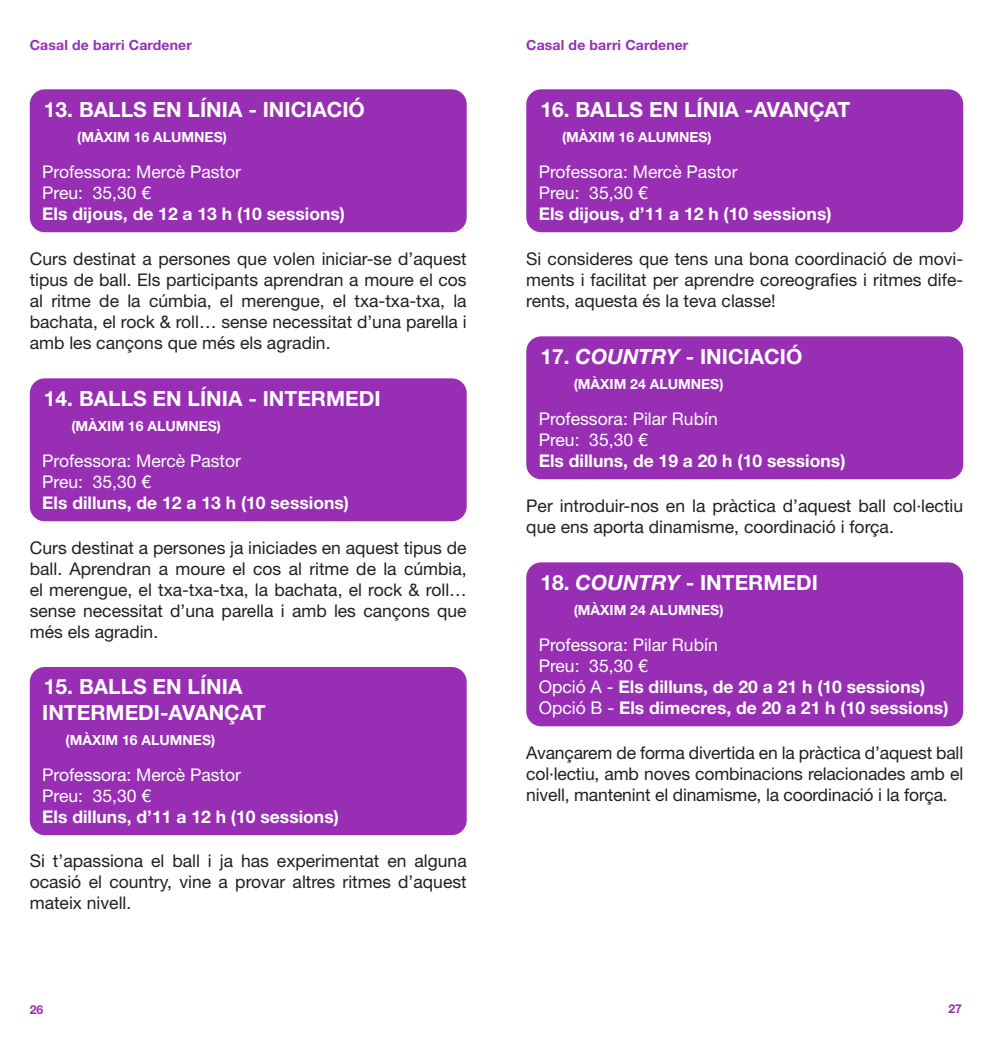
<style>
.page{position:relative;width:993px;height:1042px;background:#fff}
.page>*{position:absolute;margin:0;border:0;box-sizing:border-box;transform-origin:0 0}
.TITOL-BLANC{font:700 21px/25.2px "Helvetica Neue LT Std";color:#fff}
.TB{font:17.5px/21px "Helvetica Neue LT Std";color:#231f20;text-align:justify}
.TEXT-BLANC{font:17.5px "Helvetica Neue LT Std";color:#fff}
.TEXT-BLANC-NEG{font:700 17.5px "Helvetica Neue LT Std";color:#fff}
.TEXT-BLANC-2{font:700 17.5px "Helvetica Neue LT Std";color:#fff}
.TITOL-BLANC-2{font:700 14px "Helvetica Neue LT Std";color:#fff}
.t1{font:700 14px "Helvetica Neue LT Std";letter-spacing:.01em;color:#982eb4}
.t2{font:700 12.25px "Helvetica Neue LT Std";color:#982eb4}
.s1{font-style:italic}
.s2{font-weight:400}
</style>
<div class="page">
<div style="left:30px;top:89px;width:436px;height:143px;background:#982eb4;border-radius:15px"></div>
<div style="left:30px;top:378px;width:436px;height:143px;background:#982eb4;border-radius:15px"></div>
<div style="left:30px;top:667px;width:436px;height:168px;background:#982eb4;border-radius:15px"></div>
<div style="left:526px;top:89px;width:436px;height:143px;background:#982eb4;border-radius:15px"></div>
<div style="left:526px;top:336px;width:436px;height:143px;background:#982eb4;border-radius:15px"></div>
<div style="left:526px;top:562px;width:436px;height:164px;background:#982eb4;border-radius:15px"></div>
<p class="t1" style="left:30px;top:36px;width:163px">Casal de barri Cardener</p>
<p class="t1" style="left:526px;top:36px;width:163px">Casal de barri Cardener</p>
<p class="TITOL-BLANC" style="left:44px;top:96px;width:322px">13. BALLS EN LÍNIA - INICIACIÓ</p>
<p class="TITOL-BLANC-2" style="left:77px;top:128px;width:151px">(MÀXIM 16 ALUMNES)</p>
<p class="TEXT-BLANC" style="left:42px;top:161px;width:200px">Professora: Mercè Pastor</p>
<p class="TEXT-BLANC" style="left:42px;top:182px;width:110px">Preu: 35,30 €</p>
<p class="TEXT-BLANC-NEG" style="left:42px;top:203px;width:304px">Els dijous, de 12 a 13 h (10 sessions)</p>
<p class="TB" style="left:30px;top:248px;width:438px">Curs destinat a persones que volen iniciar-se d’aquest tipus de ball. Els participants aprendran a moure el cos al ritme de la cúmbia, el merengue, el txa-txa-txa, la bachata, el rock &amp; roll… sense necessitat d’una parella i amb les cançons que més els agradin.</p>
<p class="TITOL-BLANC" style="left:44px;top:385px;width:338px">14. BALLS EN LÍNIA - INTERMEDI</p>
<p class="TITOL-BLANC-2" style="left:71px;top:417px;width:151px">(MÀXIM 16 ALUMNES)</p>
<p class="TEXT-BLANC" style="left:42px;top:450px;width:200px">Professora: Mercè Pastor</p>
<p class="TEXT-BLANC" style="left:42px;top:471px;width:110px">Preu: 35,30 €</p>
<p class="TEXT-BLANC-NEG" style="left:42px;top:492px;width:308px">Els dilluns, de 12 a 13 h (10 sessions)</p>
<p class="TB" style="left:30px;top:537px;width:438px">Curs destinat a persones ja iniciades en aquest tipus de ball. Aprendran a moure el cos al ritme de la cúmbia, el merengue, el txa-txa-txa, la bachata, el rock &amp; roll… sense necessitat d’una parella i amb les cançons que més els agradin.</p>
<p class="TITOL-BLANC" style="left:42px;top:674px;width:225px">15. BALLS EN LÍNIA<br>INTERMEDI-AVANÇAT</p>
<p class="TITOL-BLANC-2" style="left:66px;top:731px;width:151px">(MÀXIM 16 ALUMNES)</p>
<p class="TEXT-BLANC" style="left:42px;top:764px;width:200px">Professora: Mercè Pastor</p>
<p class="TEXT-BLANC" style="left:42px;top:785px;width:110px">Preu: 35,30 €</p>
<p class="TEXT-BLANC-NEG" style="left:42px;top:805px;width:298px">Els dilluns, d’11 a 12 h (10 sessions)</p>
<p class="TB" style="left:30px;top:850px;width:438px">Si t’apassiona el ball i ja has experimentat en alguna ocasió el country, vine a provar altres ritmes d’aquest mateix nivell.</p>
<p class="TITOL-BLANC" style="left:540px;top:96px;width:311px">16. BALLS EN LÍNIA -AVANÇAT</p>
<p class="TITOL-BLANC-2" style="left:562px;top:128px;width:151px">(MÀXIM 16 ALUMNES)</p>
<p class="TEXT-BLANC" style="left:538px;top:161px;width:200px">Professora: Mercè Pastor</p>
<p class="TEXT-BLANC" style="left:538px;top:182px;width:110px">Preu: 35,30 €</p>
<p class="TEXT-BLANC-NEG" style="left:538px;top:203px;width:294px">Els dijous, d’11 a 12 h (10 sessions)</p>
<p class="TB" style="left:526px;top:248px;width:438px">Si consideres que tens una bona coordinació de movi&shy;ments i facilitat per aprendre coreografies i ritmes dife&shy;rents, aquesta és la teva classe!</p>
<p class="TITOL-BLANC" style="left:540px;top:343px;width:263px">17. <span class="s1">COUNTRY</span> - INICIACIÓ</p>
<p class="TITOL-BLANC-2" style="left:573px;top:375px;width:151px">(MÀXIM 24 ALUMNES)</p>
<p class="TEXT-BLANC" style="left:538px;top:408px;width:180px">Professora: Pilar Rubín</p>
<p class="TEXT-BLANC" style="left:538px;top:429px;width:110px">Preu: 35,30 €</p>
<p class="TEXT-BLANC-NEG" style="left:538px;top:450px;width:308px">Els dilluns, de 19 a 20 h (10 sessions)</p>
<p class="TB" style="left:526px;top:495px;width:438px">Per introduir-nos en la pràctica d’aquest ball col·lectiu que ens aporta dinamisme, coordinació i força.</p>
<p class="TITOL-BLANC" style="left:540px;top:569px;width:279px">18. <span class="s1">COUNTRY</span> - INTERMEDI</p>
<p class="TITOL-BLANC-2" style="left:573px;top:601px;width:151px">(MÀXIM 24 ALUMNES)</p>
<p class="TEXT-BLANC" style="left:538px;top:634px;width:180px">Professora: Pilar Rubín</p>
<p class="TEXT-BLANC" style="left:538px;top:655px;width:110px">Preu: 35,30 €</p>
<p class="TEXT-BLANC-2" style="left:538px;top:676px;width:388px"><span class="s2">Opció A -</span> Els dilluns, de 20 a 21 h (10 sessions)</p>
<p class="TEXT-BLANC-2" style="left:538px;top:697px;width:411px"><span class="s2">Opció B -</span> Els dimecres, de 20 a 21 h (10 sessions)</p>
<p class="TB" style="left:526px;top:742px;width:438px">Avançarem de forma divertida en la pràctica d’aquest ball col·lectiu, amb noves combinacions relacionades amb el nivell, mantenint el dinamisme, la coordinació i la força.</p>
<p class="t2" style="left:30px;top:1002px;width:15px">26</p>
<p class="t2" style="left:948px;top:1001px;width:15px">27</p>
</div>
